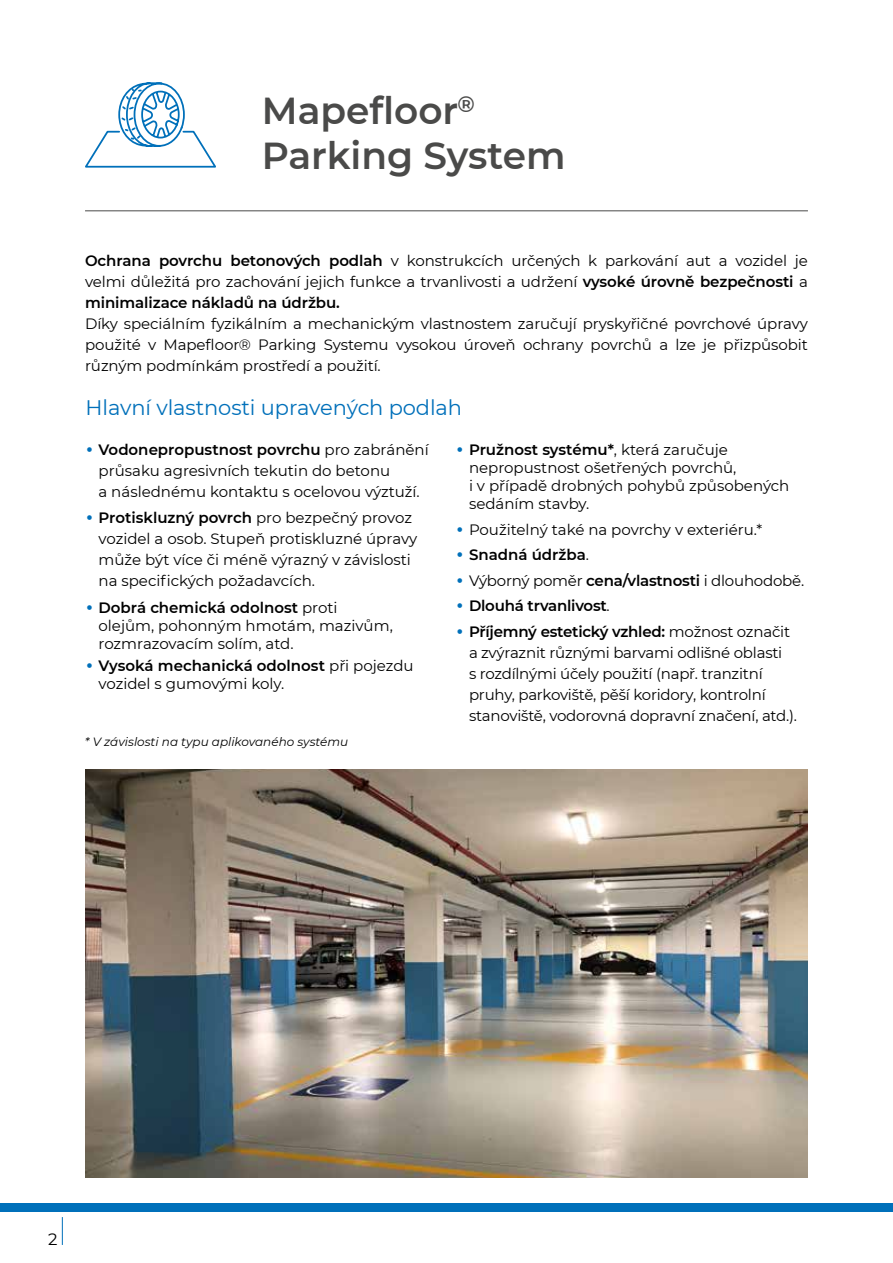
<style>
.page{position:relative;width:893px;height:1263px;background:#fff}
.page>*{position:absolute;margin:0;border:0;box-sizing:border-box;transform-origin:0 0}
.t1{font:600 37.5px/45px "Montserrat";color:#4a4a49}
.t2{font:21px "Montserrat";letter-spacing:-.005em;color:#0070ba}
.t3{font:16.5px "Montserrat";color:#000}
.t4{font:15px/21px "Montserrat";letter-spacing:-.005em;color:#000}
.t5{font:600 15px "Montserrat";letter-spacing:-.015em;color:#000}
.t6{font:italic 12px "Montserrat";color:#000}
.s1{font-weight:600}
.s2{font-size:30px;color:#0070ba}
.s3{font-weight:400;font-size:30px;color:#0070ba}
.s4{font-weight:400}
</style>
<div class="page">
<div style="left:0;top:1204px;width:893px;height:8px;background:#0070ba"></div>
<svg style="left:62px;top:1217px;width:1px;height:28px"></svg>
<hr style="left:85px;top:210px;width:723px;height:1px;background:#4a4a49">
<img style="left:86px;top:770px;width:721px;height:408px">
<svg style="left:85px;top:82px;width:131px;height:86px"></svg>
<h1 class="t1" style="left:262px;top:87px;width:305px">Mapefloor<sup>®<br></sup>Parking System</h1>
<p class="t4" style="left:85px;top:250px;width:724px;text-align:justify"><span class="s1">Ochrana povrchu betonových podlah</span> v konstrukcích určených k parkování aut a vozidel je velmi důležitá pro zachování jejich funkce a trvanlivosti a udržení <span class="s1">vysoké úrovně bezpečnosti</span> a <span class="s1">minimalizace nákladů na údržbu.</span></p>
<p class="t4" style="left:85px;top:313px;width:724px;text-align:justify">Díky speciálním fyzikálním a mechanickým vlastnostem zaručují pryskyřičné povrchové úpravy použité v Mapefloor® Parking Systemu vysokou úroveň ochrany povrchů a lze je přizpůsobit různým podmínkám prostředí a použití.</p>
<h2 class="t2" style="left:86px;top:393px;width:378px">Hlavní vlastnosti upravených podlah</h2>
<p class="t4" style="left:99px;top:439px;width:332px;text-indent:-14px"><span class="s2">•</span> <span class="s1">Vodonepropustnost povrchu</span> pro zabránění průsaku agresivních tekutin do betonu<br>a následnému kontaktu s ocelovou výztuží.</p>
<p class="t4" style="left:99px;top:506px;width:320px;text-indent:-14px"><span class="s2">•</span> <span class="s1">Protiskluzný povrch</span> pro bezpečný provoz vozidel a osob. Stupeň protiskluzné úpravy může být více či méně výrazný v závislosti na specifických požadavcích.</p>
<p class="t4" style="left:99px;top:598px;width:296px;line-height:18px;text-indent:-14px"><span class="s2">•</span> <span class="s1">Dobrá chemická odolnost</span> proti olejům, pohonným hmotám, mazivům, rozmrazovacím solím, atd.</p>
<p class="t4" style="left:99px;top:656px;width:317px;line-height:18px;text-indent:-14px"><span class="s2">•</span> <span class="s1">Vysoká mechanická odolnost</span> při pojezdu vozidel s gumovými koly.</p>
<p class="t6" style="left:85px;top:734px;width:265px">* V závislosti na typu aplikovaného systému</p>
<p class="t4" style="left:469px;top:440px;width:322px;line-height:18px;text-indent:-14px"><span class="s2">•</span> <span class="s1">Pružnost systému*</span>, která zaručuje nepropustnost ošetřených povrchů,<br>i v případě drobných pohybů způsobených sedáním stavby.</p>
<p class="t4" style="left:455px;top:518px;width:308px"><span class="s2">•</span> Použitelný také na povrchy v exteriéru.*</p>
<p class="t5" style="left:455px;top:544px;width:135px"><span class="s3">•</span> Snadná údržba<span class="s4">.</span></p>
<p class="t4" style="left:455px;top:569px;width:350px"><span class="s2">•</span> Výborný poměr <span class="s1">cena/vlastnosti</span> i dlouhodobě.</p>
<p class="t5" style="left:455px;top:595px;width:156px"><span class="s3">•</span> Dlouhá trvanlivost<span class="s4">.</span></p>
<p class="t4" style="left:469px;top:620px;width:330px;text-indent:-14px"><span class="s2">•</span> <span class="s1">Příjemný estetický vzhled:</span> možnost označit a zvýraznit různými barvami odlišné oblasti<br>s rozdílnými účely použití (např. tranzitní pruhy, parkoviště, pěší koridory, kontrolní stanoviště, vodorovná dopravní značení, atd.).</p>
<p class="t3" style="left:48px;top:1228px;width:11px">2</p>
</div>
